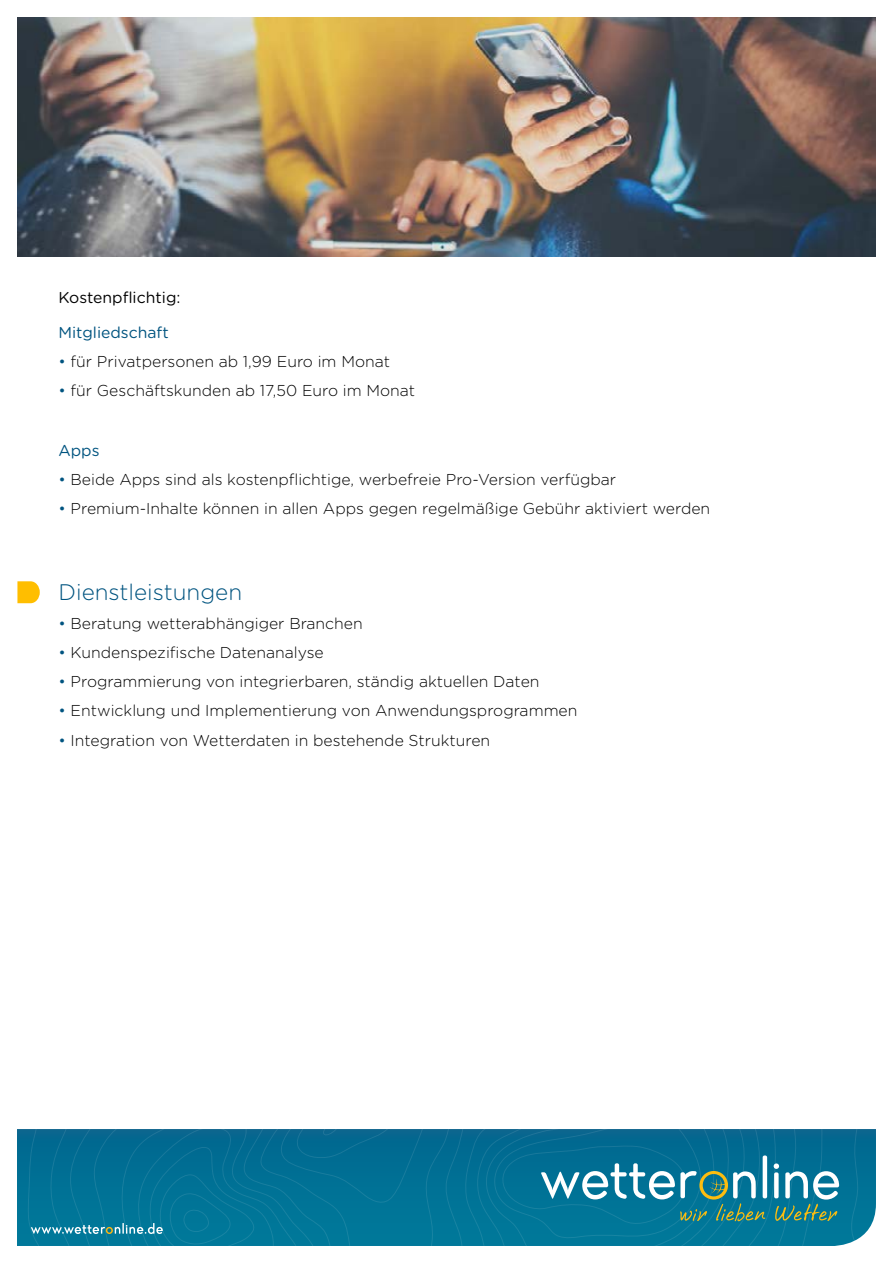
<style>
.page{position:relative;width:893px;height:1263px;background:#fff}
.page>*{position:absolute;margin:0;border:0;box-sizing:border-box;transform-origin:0 0}
.t1{font:300 22.5px "Gotham Rounded";color:#005480}
.t2{font:300 15.75px "Gotham Rounded";color:#000}
.t3{font:15.75px "Gotham Rounded";color:#005480}
.t4{font:15.75px "Gotham Rounded";color:#000}
.s1{color:#005480}
</style>
<div class="page">
<svg style="left:17px;top:1129px;width:859px;height:117px"></svg>
<svg style="left:541px;top:1155px;width:298px;height:66px"></svg>
<svg style="left:31px;top:1223px;width:132px;height:11px"></svg>
<img style="left:17px;top:17px;width:859px;height:240px">
<svg style="left:17px;top:581px;width:23px;height:22px"></svg>
<p class="t4" style="left:58px;top:287px;width:123px">Kostenpflichtig:</p>
<p class="t3" style="left:58px;top:322px;width:112px">Mitgliedschaft</p>
<p class="t2" style="left:58px;top:351px;width:333px"><span class="s1">•</span> für Privatpersonen ab 1,99 Euro im Monat</p>
<p class="t2" style="left:58px;top:380px;width:358px"><span class="s1">•</span> für Geschäftskunden ab 17,50 Euro im Monat</p>
<p class="t3" style="left:58px;top:439px;width:43px">Apps</p>
<p class="t2" style="left:58px;top:469px;width:559px"><span class="s1">•</span> Beide Apps sind als kostenpflichtige, werbefreie Pro-Version verfügbar</p>
<p class="t2" style="left:58px;top:498px;width:653px"><span class="s1">•</span> Premium-Inhalte können in allen Apps gegen regelmäßige Gebühr aktiviert werden</p>
<h1 class="t1" style="left:58px;top:577px;width:185px">Dienstleistungen</h1>
<p class="t2" style="left:58px;top:613px;width:306px"><span class="s1">•</span> Beratung wetterabhängiger Branchen</p>
<p class="t2" style="left:58px;top:642px;width:267px"><span class="s1">•</span> Kundenspezifische Datenanalyse</p>
<p class="t2" style="left:58px;top:671px;width:483px"><span class="s1">•</span> Programmierung von integrierbaren, ständig aktuellen Daten</p>
<p class="t2" style="left:58px;top:700px;width:520px"><span class="s1">•</span> Entwicklung und Implementierung von Anwendungsprogrammen</p>
<p class="t2" style="left:58px;top:730px;width:433px"><span class="s1">•</span> Integration von Wetterdaten in bestehende Strukturen</p>
</div>
